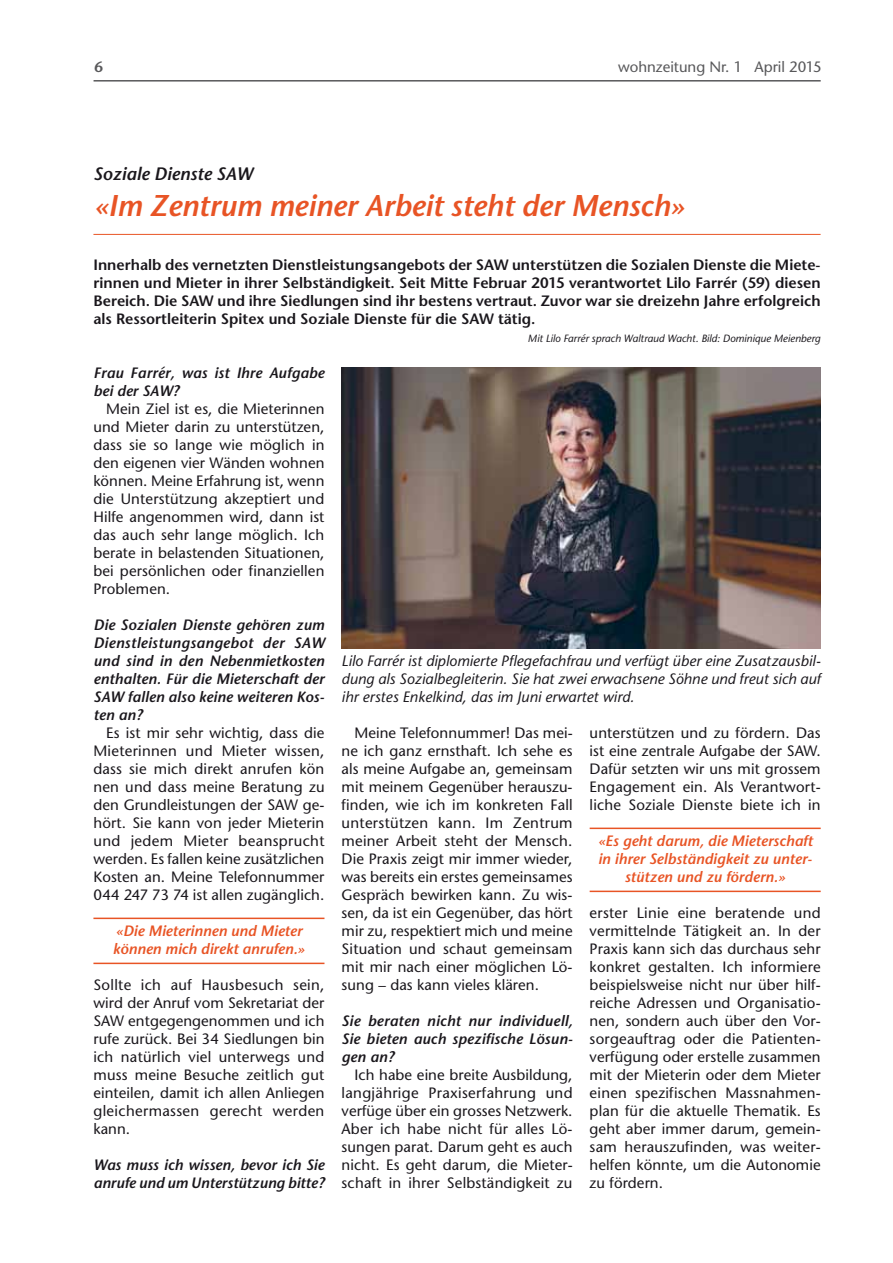
<style>
.page{position:relative;width:893px;height:1263px;background:#fff}
.page>*{position:absolute;margin:0;border:0;box-sizing:border-box;transform-origin:0 0}
.t1{font:italic 600 30px "Stone Sans";letter-spacing:-.005em;color:#e85425}
.t2{font:italic 600 18px "Stone Sans";color:#1a171c}
.t3{font:15px/18px "Stone Sans";letter-spacing:.005em;color:#1a171c;text-align:justify}
.t4{font:600 15px/18px "Stone Sans";color:#1a171c;text-align:justify}
.t5{font:italic 600 15px/18px "Stone Sans";letter-spacing:.005em;color:#1a171c}
.t6{font:italic 15px/18px "Stone Sans";letter-spacing:.005em;color:#1a171c;text-align:justify}
.t7{font:italic 600 15px/18px "Stone Sans";color:#e85425}
.t8{font:15px "Stone Sans";color:#58585a}
.t9{font:600 15px "Stone Sans";color:#58585a}
.t10{font:italic 10.5px "Stone Sans";color:#1a171c}
</style>
<div class="page">
<hr style="left:94px;top:80px;width:727px;height:2px;background:#58585a">
<hr style="left:93px;top:234px;width:728px;height:1px;background:#e85425">
<img style="left:342px;top:367px;width:479px;height:281px">
<hr style="left:93px;top:917px;width:231px;height:2px;background:#e85425">
<hr style="left:93px;top:963px;width:231px;height:1px;background:#e85425">
<hr style="left:590px;top:827px;width:231px;height:2px;background:#e85425">
<hr style="left:590px;top:891px;width:231px;height:1px;background:#e85425">
<p class="t9" style="left:95px;top:57px;width:10px">6</p>
<p class="t8" style="left:618px;top:58px;width:205px">wohnzeitung Nr. 1 April 2015</p>
<p class="t2" style="left:93px;top:163px;width:161px">Soziale Dienste SAW</p>
<h1 class="t1" style="left:93px;top:187px;width:593px">«Im Zentrum meiner Arbeit steht der Mensch»</h1>
<p class="t4" style="left:93px;top:256px;width:729px">Innerhalb des vernetzten Dienstleistungsangebots der SAW unterstützen die Sozialen Dienste die Miete&shy;rinnen und Mieter in ihrer Selbständigkeit. Seit Mitte Februar 2015 verantwortet Lilo Farrér (59) diesen Bereich. Die SAW und ihre Siedlungen sind ihr bestens vertraut. Zuvor war sie dreizehn Jahre erfolgreich als Ressortleiterin Spitex und Soziale Dienste für die SAW tätig.</p>
<p class="t10" style="left:528px;top:332px;width:294px">Mit Lilo Farrér sprach Waltraud Wacht. Bild: Dominique Meienberg</p>
<p class="t5" style="left:93px;top:364px;width:233px">Frau Farrér, was ist Ihre Aufgabe bei der SAW?</p>
<p class="t3" style="left:93px;top:400px;width:233px;text-indent:13px">Mein Ziel ist es, die Mieterinnen und Mieter darin zu unterstützen, dass sie so lange wie möglich in den eigenen vier Wänden wohnen können. Meine Erfahrung ist, wenn die Unterstützung akzeptiert und Hilfe angenommen wird, dann ist das auch sehr lange möglich. Ich berate in belastenden Situationen, bei persönlichen oder finanziellen Problemen.</p>
<p class="t5" style="left:93px;top:616px;width:233px;text-align:justify">Die Sozialen Dienste gehören zum Dienstleistungsangebot der SAW und sind in den Nebenmietkosten enthalten. Für die Mieterschaft der SAW fallen also keine weiteren Kos&shy;ten an?</p>
<p class="t3" style="left:93px;top:724px;width:233px;text-indent:13px">Es ist mir sehr wichtig, dass die Mieterinnen und Mieter wissen, dass sie mich direkt anrufen kön nen und dass meine Beratung zu den Grundleistungen der SAW ge&shy;hört. Sie kann von jeder Mieterin und jedem Mieter beansprucht werden. Es fallen keine zusätzlichen Kosten an. Meine Telefonnummer 044 247 73 74 ist allen zugänglich.</p>
<p class="t7" style="left:113px;top:922px;width:194px">«Die Mieterinnen und Mieter können mich direkt anrufen.»</p>
<p class="t3" style="left:93px;top:976px;width:233px">Sollte ich auf Hausbesuch sein, wird der Anruf vom Sekretariat der SAW entgegengenommen und ich rufe zurück. Bei 34 Siedlungen bin ich natürlich viel unterwegs und muss meine Besuche zeitlich gut einteilen, damit ich allen Anliegen gleichermassen gerecht werden kann.</p>
<p class="t5" style="left:93px;top:1156px;width:233px">Was muss ich wissen, bevor ich Sie anrufe und um Unterstützung bitte?</p>
<p class="t6" style="left:342px;top:652px;width:481px">Lilo Farrér ist diplomierte Pflegefachfrau und verfügt über eine Zusatzausbil&shy;dung als Sozialbegleiterin. Sie hat zwei erwachsene Söhne und freut sich auf ihr erstes Enkelkind, das im Juni erwartet wird.</p>
<p class="t3" style="left:342px;top:724px;width:233px;text-indent:13px">Meine Telefonnummer! Das mei&shy;ne ich ganz ernsthaft. Ich sehe es als meine Aufgabe an, gemeinsam mit meinem Gegenüber herauszu&shy;finden, wie ich im konkreten Fall unterstützen kann. Im Zentrum meiner Arbeit steht der Mensch.<br>Die Praxis zeigt mir immer wieder, was bereits ein erstes gemeinsames Gespräch bewirken kann. Zu wis&shy;sen, da ist ein Gegenüber, das hört mir zu, respektiert mich und meine Situation und schaut gemeinsam mit mir nach einer möglichen Lö&shy;sung – das kann vieles klären.</p>
<p class="t5" style="left:342px;top:1012px;width:233px;text-align:justify">Sie beraten nicht nur individuell, Sie bieten auch spezifische Lösun&shy;gen an?</p>
<p class="t3" style="left:342px;top:1066px;width:233px;text-indent:13px">Ich habe eine breite Ausbildung, langjährige Praxiserfahrung und verfüge über ein grosses Netzwerk.<br>Aber ich habe nicht für alles Lö&shy;sungen parat. Darum geht es auch nicht. Es geht darum, die Mieter&shy;schaft in ihrer Selbständigkeit zu</p>
<p class="t3" style="left:590px;top:724px;width:233px">unterstützen und zu fördern. Das ist eine zentrale Aufgabe der SAW.<br>Dafür setzten wir uns mit grossem Engagement ein. Als Verantwort&shy;liche Soziale Dienste biete ich in</p>
<p class="t7" style="left:598px;top:832px;width:216px;text-align:center">«Es geht darum, die Mieterschaft in ihrer Selbständigkeit zu unter&shy;stützen und zu fördern.»</p>
<p class="t3" style="left:590px;top:904px;width:233px">erster Linie eine beratende und vermittelnde Tätigkeit an. In der Praxis kann sich das durchaus sehr konkret gestalten. Ich informiere beispielsweise nicht nur über hilf&shy;reiche Adressen und Organisatio&shy;nen, sondern auch über den Vor&shy;sorgeauftrag oder die Patienten&shy;verfügung oder erstelle zusammen mit der Mieterin oder dem Mieter einen spezifischen Massnahmen&shy;plan für die aktuelle Thematik. Es geht aber immer darum, gemein&shy;sam herauszufinden, was weiter&shy;helfen könnte, um die Autonomie zu fördern.</p>
</div>
